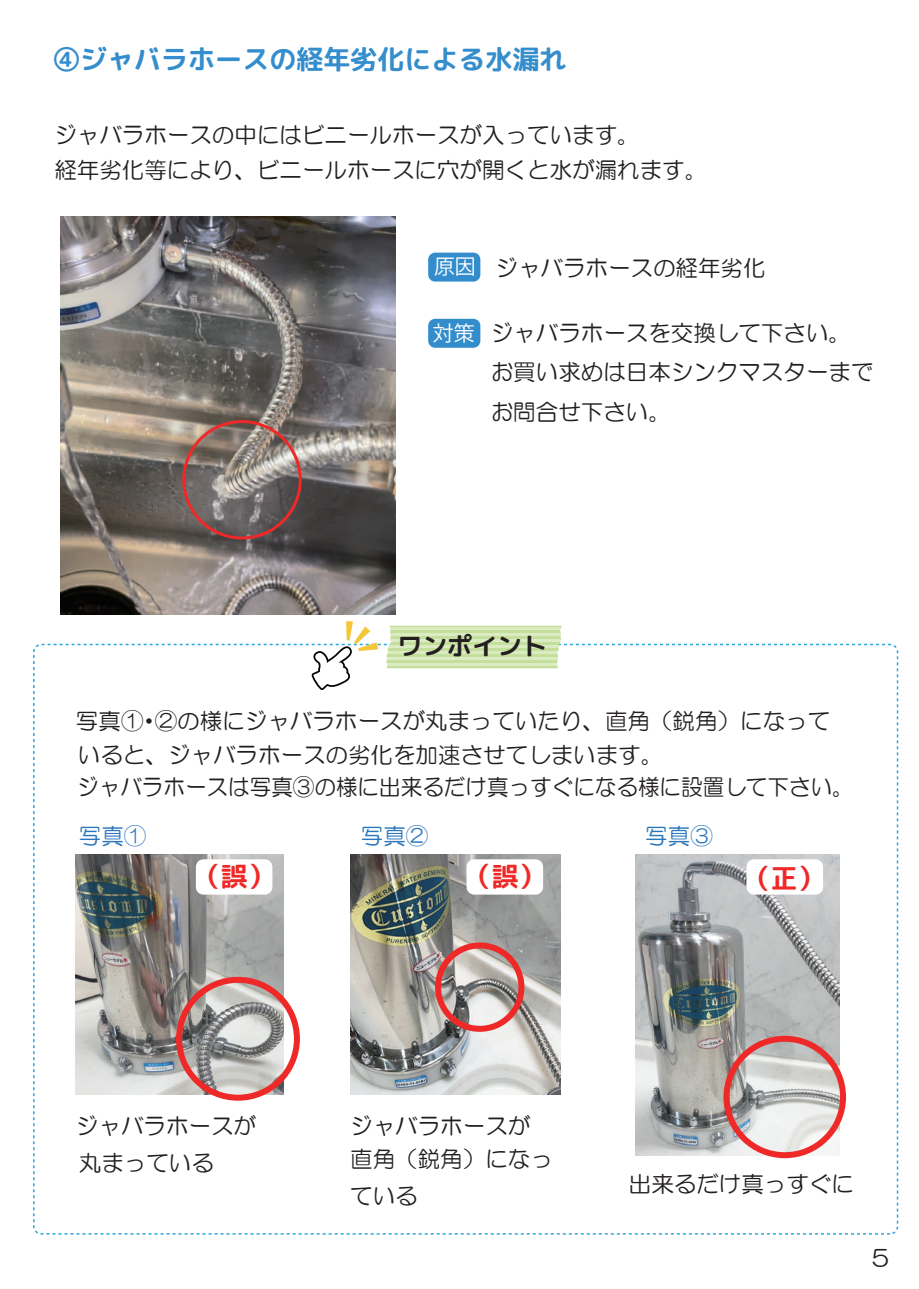
<style>
.page{position:relative;width:919px;height:1289px;background:#fff}
.page>*{position:absolute;margin:0;border:0;box-sizing:border-box;transform-origin:0 0}
.t1{font:27px "rounded l mplus 1 c bold";color:#348dcc}
.t2{font:26.85px "rounded l mplus 1 c bold";color:#ee2928}
.t3{font:24.9px "rounded l mplus 1 c bold";color:#231f20}
.t4{font:22.5px/39.5px "HG Maru Gothic MPRO";color:#231f20}
.t5{font:22.5px "HG Maru Gothic MPRO";color:#2b76bc}
.s1{font-family:"Koz Go Pr 6 N";font-size:20.85px;color:#fff}
</style>
<div class="page">
<img style="left:60px;top:216px;width:336px;height:398px">
<div style="left:182px;top:420px;width:120px;height:119px;border:3px solid #ee2928;border-radius:50%"></div>
<img style="left:350px;top:854px;width:210px;height:240px">
<img style="left:76px;top:854px;width:207px;height:240px">
<img style="left:635px;top:854px;width:203px;height:300px">
<div style="left:723px;top:1035px;width:122px;height:123px;border:6px solid #ee2928;border-radius:50%"></div>
<div style="left:428px;top:319px;width:52px;height:29px;background:#338dcc;border-radius:7px"></div>
<div style="left:428px;top:253px;width:52px;height:28px;background:#338dcc;border-radius:7px"></div>
<svg style="left:311px;top:621px;width:67px;height:69px"></svg>
<svg style="left:386px;top:625px;width:175px;height:43px;background:#d1e5b1"></svg>
<div style="left:466px;top:859px;width:77px;height:35px;background:#fff;border-radius:8px"></div>
<div style="left:196px;top:859px;width:76px;height:35px;background:#fff;border-radius:8px"></div>
<div style="left:746px;top:859px;width:77px;height:35px;background:#fff;border-radius:8px"></div>
<div style="left:435px;top:942px;width:89px;height:89px;border:6px solid #ee2928;border-radius:50%"></div>
<div style="left:176px;top:976px;width:124px;height:124px;border:6px solid #ee2928;border-radius:50%"></div>
<p class="t1" style="left:53px;top:40px;width:515px">④ジャバラホースの経年劣化による水漏れ</p>
<p class="t4" style="left:54px;top:117px;width:654px;line-height:35.1px">ジャバラホースの中にはビニールホースが入っています。<br>経年劣化等により、ビニールホースに穴が開くと水が漏れます。</p>
<p class="t4" style="left:434px;top:248px;width:333px"><span class="s1">原因</span> ジャバラホースの経年劣化</p>
<p class="t4" style="left:490px;top:313px;width:384px;text-indent:-58px"><span class="s1">対策</span> ジャバラホースを交換して下さい。お買い求めは日本シンクマスターまでお問合せ下さい。</p>
<p class="t3" style="left:397px;top:628px;width:151px">ワンポイント</p>
<p class="t4" style="left:76px;top:703px;width:779px;line-height:33.5px">写真①・②の様にジャバラホースが丸まっていたり、直角（鋭角）になっていると、ジャバラホースの劣化を加速させてしまいます。<br>ジャバラホースは写真③の様に出来るだけ真っすぐになる様に設置して下さい。</p>
<p class="t5" style="left:79px;top:824px;width:69px">写真①</p>
<p class="t5" style="left:361px;top:824px;width:69px">写真②</p>
<p class="t5" style="left:645px;top:824px;width:69px">写真③</p>
<p class="t2" style="left:194px;top:857px;width:82px">（誤）</p>
<p class="t2" style="left:465px;top:857px;width:82px">（誤）</p>
<p class="t2" style="left:744px;top:858px;width:82px">（正）</p>
<p class="t4" style="left:76px;top:1106px;width:181px">ジャバラホースが</p>
<p class="t4" style="left:350px;top:1106px;width:181px">ジャバラホースが</p>
<p class="t4" style="left:79px;top:1142px;width:136px">丸まっている</p>
<p class="t4" style="left:350px;top:1140px;width:204px;line-height:36.8px">直角（鋭角）になっている</p>
<p class="t4" style="left:629px;top:1163px;width:226px">出来るだけ真っすぐに</p>
<p class="t4" style="left:872px;top:1238px;width:18px">5</p>
</div>
